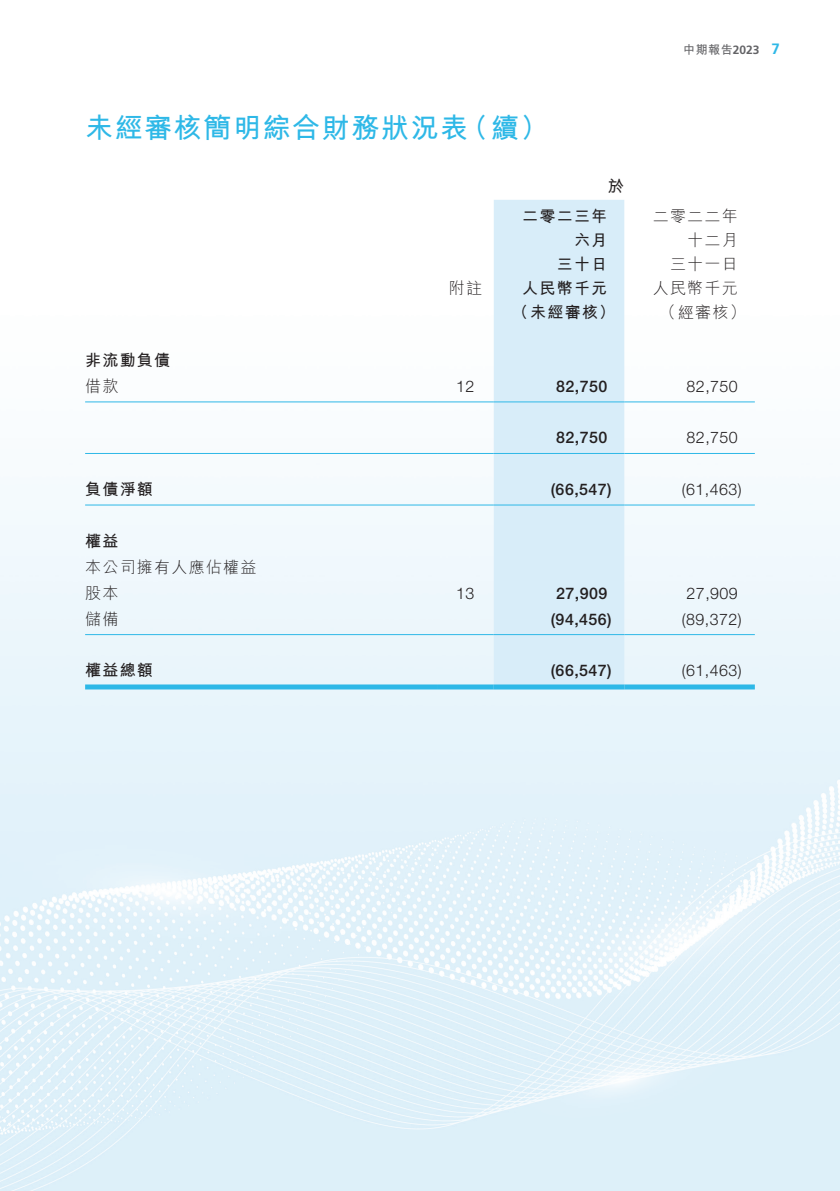
<style>
.page{position:relative;width:840px;height:1191px;background:#fff}
.page>*{position:absolute;margin:0;border:0;box-sizing:border-box;transform-origin:0 0}
.t1{font:700 28px "M Hei HK";letter-spacing:.055em;color:#2eb8e7}
.t2{font:300 16px "Helvetica Neue LT Std";letter-spacing:.03em;color:#231f20}
.t3{font:500 16px "Helvetica Neue LT Std";letter-spacing:.03em;color:#231f20}
.t4{font:300 16px/24px "M Hei HK";letter-spacing:.08em;color:#231f20;text-align:right}
.t5{font:700 16px/24px "M Hei HK";letter-spacing:.08em;color:#231f20;text-align:right}
.t6{font:700 12px "M Hei HK";color:#636366}
.s1{font-family:"Frutiger LT Std"}
.s2{font-family:"Frutiger LT Std";font-size:15px;color:#2eb8e7}
</style>
<div class="page">
<img style="left:0;top:200px;width:839px;height:991px">
<div style="left:493px;top:200px;width:131px;height:484px;background:#d8edf9"></div>
<hr style="left:85px;top:401px;width:352px;height:1px;background:#2eb8e7">
<hr style="left:437px;top:401px;width:56px;height:1px;background:#2eb8e7">
<hr style="left:493px;top:401px;width:131px;height:1px;background:#2eb8e7">
<hr style="left:624px;top:401px;width:130px;height:1px;background:#2eb8e7">
<hr style="left:85px;top:453px;width:352px;height:1px;background:#2eb8e7">
<hr style="left:437px;top:453px;width:56px;height:1px;background:#2eb8e7">
<hr style="left:493px;top:453px;width:131px;height:1px;background:#2eb8e7">
<hr style="left:624px;top:453px;width:130px;height:1px;background:#2eb8e7">
<hr style="left:85px;top:504px;width:352px;height:1px;background:#2eb8e7">
<hr style="left:437px;top:504px;width:56px;height:1px;background:#2eb8e7">
<hr style="left:493px;top:504px;width:131px;height:1px;background:#2eb8e7">
<hr style="left:624px;top:504px;width:130px;height:1px;background:#2eb8e7">
<hr style="left:85px;top:634px;width:352px;height:1px;background:#2eb8e7">
<hr style="left:437px;top:634px;width:56px;height:1px;background:#2eb8e7">
<hr style="left:493px;top:634px;width:131px;height:1px;background:#2eb8e7">
<hr style="left:624px;top:634px;width:130px;height:1px;background:#2eb8e7">
<div style="left:85px;top:684px;width:352px;height:5px;background:#2eb8e7"></div>
<div style="left:437px;top:684px;width:56px;height:5px;background:#2eb8e7"></div>
<div style="left:493px;top:684px;width:131px;height:5px;background:#2eb8e7"></div>
<div style="left:624px;top:684px;width:130px;height:5px;background:#2eb8e7"></div>
<h1 class="t1" style="left:85px;top:108px;width:465px">未經審核簡明綜合財務狀況表（續）</h1>
<p class="t5" style="left:607px;top:173px;width:17px">於</p>
<p class="t6" style="left:682px;top:41px;width:98px">中期報告<span class="s1">2023</span> <span class="s2">7</span></p>
<p class="t5" style="left:522px;top:202px;width:86px">二零二三年六月<br>三十日</p>
<p class="t4" style="left:652px;top:204px;width:86px">二零二二年十二月<br>三十一日</p>
<p class="t4" style="left:448px;top:276px;width:35px">附註</p>
<p class="t5" style="left:522px;top:274px;width:86px">人民幣千元</p>
<p class="t4" style="left:652px;top:276px;width:86px">人民幣千元</p>
<p class="t5" style="left:512px;top:298px;width:105px">（未經審核）</p>
<p class="t4" style="left:659px;top:300px;width:87px">（經審核）</p>
<p class="t5" style="left:85px;top:346px;width:86px">非流動負債</p>
<p class="t4" style="left:85px;top:374px;width:35px">借款</p>
<p class="t2" style="left:456px;top:376px;width:20px">12</p>
<p class="t3" style="left:555px;top:376px;width:53px">82,750</p>
<p class="t2" style="left:686px;top:376px;width:53px">82,750</p>
<p class="t3" style="left:555px;top:428px;width:53px">82,750</p>
<p class="t2" style="left:686px;top:428px;width:53px">82,750</p>
<p class="t5" style="left:85px;top:476px;width:69px">負債淨額</p>
<p class="t3" style="left:550px;top:480px;width:62px">(66,547)</p>
<p class="t2" style="left:681px;top:479px;width:61px">(61,463)</p>
<p class="t5" style="left:85px;top:527px;width:35px">權益</p>
<p class="t4" style="left:85px;top:553px;width:173px;line-height:26px;text-align:left">本公司擁有人應佔權益股本</p>
<p class="t2" style="left:456px;top:583px;width:20px">13</p>
<p class="t3" style="left:555px;top:583px;width:53px">27,909</p>
<p class="t2" style="left:686px;top:583px;width:53px">27,909</p>
<p class="t4" style="left:85px;top:606px;width:35px">儲備</p>
<p class="t3" style="left:550px;top:609px;width:62px">(94,456)</p>
<p class="t2" style="left:681px;top:609px;width:61px">(89,372)</p>
<p class="t5" style="left:85px;top:657px;width:69px">權益總額</p>
<p class="t3" style="left:550px;top:661px;width:62px">(66,547)</p>
<p class="t2" style="left:681px;top:660px;width:61px">(61,463)</p>
</div>
